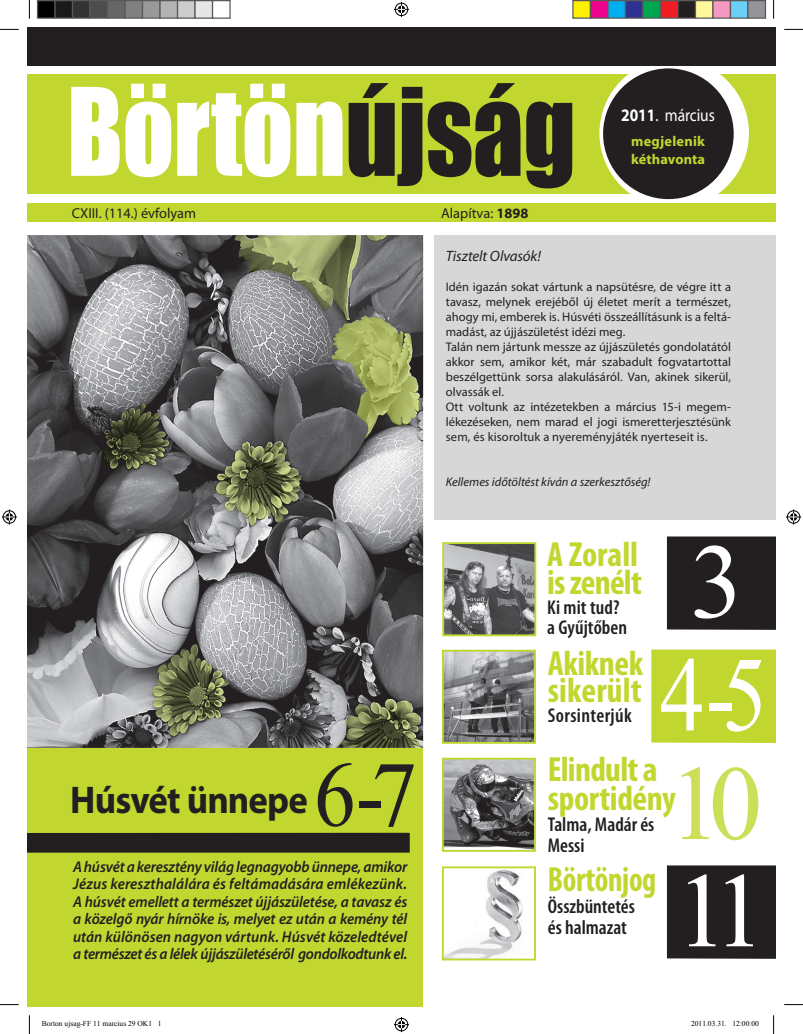
<style>
.page{position:relative;width:803px;height:1034px;background:#fff}
.page>*{position:absolute;margin:0;border:0;box-sizing:border-box;transform-origin:0 0}
.t1{font:112.5px "Impact";letter-spacing:-.005em;color:#fff;scale:.9 1}
.t2{font:106.25px "Times New Roman";color:#fff;scale:.85 1}
.t3{font:106.25px "Times New Roman";color:#fff}
.t4{font:106.25px "Times New Roman";color:#c1d72f}
.t5{font:92.5px "Times New Roman";color:#231f20;scale:.9 1}
.t6{font:700 38.75px "Myriad Pro";letter-spacing:-.025em;color:#231f20;scale:.95 1}
.t7{font:700 condensed 35px/27.5px "Myriad Pro";letter-spacing:-.01em;color:#c1d72f}
.t8{font:700 condensed 35px "Myriad Pro";letter-spacing:-.01em;color:#c1d72f;scale:.9 1}
.t9{font:600 condensed 20px/21.2px "Myriad Pro";color:#231f20}
.t10{font:600 condensed 20px "Myriad Pro";letter-spacing:.02em;color:#231f20}
.t11{font:17.62px "Myriad Pro";letter-spacing:-.005em;color:#fff;scale:.88 1}
.t12{font:italic 600 15.62px/17.5px "Myriad Pro";letter-spacing:-.02em;color:#231f20;text-align:justify;scale:.96 1}
.t13{font:italic 15px "Myriad Pro";letter-spacing:-.005em;color:#231f20}
.t14{font:14.38px "Myriad Pro";color:#231f20}
.t15{font:700 14.38px "Myriad Pro";letter-spacing:.015em;color:#c1d72f}
.t16{font:12.5px/15px "Myriad Pro";letter-spacing:.005em;color:#231f20}
.t17{font:italic 12.5px "Myriad Pro";color:#231f20}
.t18{font:7.5px "Times New Roman";color:#000}
.s1{color:#231f20}
.s2{font-weight:700}
</style>
<div class="page">
<div style="left:28px;top:483px;width:395px;height:523px;background:#c1d72f"></div>
<div style="left:28px;top:74px;width:747px;height:124px;background:#c1d72f"></div>
<div style="left:28px;top:194px;width:747px;height:39px;background:#fff"></div>
<div style="left:28px;top:832px;width:382px;height:20px;background:#231f20"></div>
<div style="left:599px;top:58px;width:150px;height:150px;background:#fff;border-radius:50%"></div>
<div style="left:651px;top:649px;width:124px;height:93px;background:#c1d72f"></div>
<div style="left:28px;top:28px;width:747px;height:37px;background:#231f20"></div>
<div style="left:603px;top:68px;width:131px;height:131px;background:#231f20;border-radius:50%"></div>
<div style="left:28px;top:204px;width:747px;height:18px;background:#c1d72f"></div>
<img style="left:28px;top:235px;width:395px;height:512px">
<img style="left:445px;top:545px;width:88px;height:88px">
<div style="left:442px;top:542px;width:94px;height:94px;border:2px solid #c1d72f"></div>
<img style="left:445px;top:652px;width:88px;height:88px">
<div style="left:442px;top:649px;width:94px;height:94px;border:2px solid #c1d72f"></div>
<img style="left:445px;top:760px;width:88px;height:88px">
<div style="left:442px;top:757px;width:94px;height:94px;border:2px solid #c1d72f"></div>
<img style="left:445px;top:869px;width:78px;height:88px">
<div style="left:442px;top:866px;width:94px;height:94px;border:2px solid #c1d72f"></div>
<div style="left:434px;top:235px;width:341px;height:285px;background:#d8d7d7"></div>
<div style="left:667px;top:865px;width:108px;height:93px;background:#231f20"></div>
<svg style="left:340px;top:698px;width:79px;height:49px;background:#65694d"></svg>
<svg style="left:102px;top:403px;width:68px;height:67px;background:#4c4d3e"></svg>
<svg style="left:214px;top:235px;width:205px;height:292px;background:#818475"></svg>
<svg style="left:151px;top:643px;width:78px;height:93px;background:#767964"></svg>
<div style="left:667px;top:536px;width:108px;height:93px;background:#231f20"></div>
<svg style="left:0;top:29px;width:19px;height:1px"></svg>
<svg style="left:784px;top:29px;width:19px;height:1px"></svg>
<svg style="left:0;top:1004px;width:19px;height:1px"></svg>
<svg style="left:784px;top:1004px;width:19px;height:1px"></svg>
<svg style="left:29px;top:0;width:1px;height:19px"></svg>
<svg style="left:29px;top:1015px;width:1px;height:18px"></svg>
<svg style="left:773px;top:0;width:1px;height:19px"></svg>
<svg style="left:773px;top:1015px;width:1px;height:18px"></svg>
<svg style="left:394px;top:2px;width:15px;height:15px"></svg>
<svg style="left:394px;top:1017px;width:15px;height:14px"></svg>
<svg style="left:2px;top:509px;width:15px;height:15px"></svg>
<svg style="left:786px;top:509px;width:15px;height:15px"></svg>
<div style="left:38px;top:1px;width:17px;height:17px;background:#000"></div>
<div style="left:37px;top:0;width:19px;height:19px;border:1px solid #595959"></div>
<div style="left:55px;top:1px;width:18px;height:17px;background:#1a1a1a"></div>
<div style="left:54px;top:0;width:19px;height:19px;border:1px solid #595959"></div>
<div style="left:73px;top:1px;width:17px;height:17px;background:#333"></div>
<div style="left:72px;top:0;width:19px;height:19px;border:1px solid #595959"></div>
<div style="left:90px;top:1px;width:18px;height:17px;background:#4d4d4d"></div>
<div style="left:89px;top:0;width:19px;height:19px;border:1px solid #595959"></div>
<div style="left:108px;top:1px;width:17px;height:17px;background:#666"></div>
<div style="left:107px;top:0;width:19px;height:19px;border:1px solid #595959"></div>
<div style="left:125px;top:1px;width:18px;height:17px;background:#808080"></div>
<div style="left:124px;top:0;width:19px;height:19px;border:1px solid #595959"></div>
<div style="left:143px;top:1px;width:17px;height:17px;background:#999"></div>
<div style="left:142px;top:0;width:19px;height:19px;border:1px solid #595959"></div>
<div style="left:160px;top:1px;width:18px;height:17px;background:#b3b3b3"></div>
<div style="left:159px;top:0;width:19px;height:19px;border:1px solid #595959"></div>
<div style="left:178px;top:1px;width:17px;height:17px;background:#ccc"></div>
<div style="left:177px;top:0;width:19px;height:19px;border:1px solid #595959"></div>
<div style="left:195px;top:1px;width:18px;height:17px;background:#e6e6e6"></div>
<div style="left:194px;top:0;width:19px;height:19px;border:1px solid #595959"></div>
<div style="left:212px;top:0;width:19px;height:19px;border:1px solid #595959"></div>
<div style="left:573px;top:1px;width:17px;height:17px;background:#fff101"></div>
<div style="left:572px;top:0;width:19px;height:19px;border:1px solid #595959"></div>
<div style="left:590px;top:1px;width:18px;height:17px;background:#ed028c"></div>
<div style="left:590px;top:0;width:18px;height:19px;border:1px solid #595959"></div>
<div style="left:608px;top:1px;width:17px;height:17px;background:#00aeef"></div>
<div style="left:607px;top:0;width:19px;height:19px;border:1px solid #595959"></div>
<div style="left:625px;top:1px;width:18px;height:17px;background:#2e3092"></div>
<div style="left:625px;top:0;width:18px;height:19px;border:1px solid #595959"></div>
<div style="left:643px;top:1px;width:17px;height:17px;background:#00a54f"></div>
<div style="left:642px;top:0;width:19px;height:19px;border:1px solid #595959"></div>
<div style="left:660px;top:1px;width:18px;height:17px;background:#ee1d23"></div>
<div style="left:660px;top:0;width:18px;height:19px;border:1px solid #595959"></div>
<div style="left:678px;top:1px;width:17px;height:17px;background:#231f20"></div>
<div style="left:677px;top:0;width:19px;height:19px;border:1px solid #595959"></div>
<div style="left:695px;top:1px;width:18px;height:17px;background:#fff79a"></div>
<div style="left:695px;top:0;width:18px;height:19px;border:1px solid #595959"></div>
<div style="left:713px;top:1px;width:17px;height:17px;background:#f499c2"></div>
<div style="left:712px;top:0;width:19px;height:19px;border:1px solid #595959"></div>
<div style="left:730px;top:1px;width:18px;height:17px;background:#6bcff6"></div>
<div style="left:730px;top:0;width:18px;height:19px;border:1px solid #595959"></div>
<div style="left:748px;top:1px;width:17px;height:17px;background:#939598"></div>
<div style="left:747px;top:0;width:19px;height:19px;border:1px solid #595959"></div>
<h1 class="t1" style="left:67px;top:44px;width:567px">Börtön<span class="s1">újság</span></h1>
<p class="t14" style="left:72px;top:204px;width:126px">CXIII. (114.) évfolyam</p>
<p class="t14" style="left:441px;top:204px;width:89px">Alapítva: <span class="s2">1898</span></p>
<h3 class="t11" style="left:621px;top:104px;width:108px"><span class="s2">2011</span>. március</h3>
<p class="t15" style="left:631px;top:132px;width:75px">megjelenik</p>
<p class="t15" style="left:631px;top:150px;width:75px">kéthavonta</p>
<p class="t13" style="left:446px;top:247px;width:97px">Tisztelt Olvasók!</p>
<p class="t16" style="left:446px;top:279px;width:287px">Idén igazán sokat vártunk a napsütésre, de végre itt a tavasz, melynek erejéből új életet merít a természet, ahogy mi, emberek is. Húsvéti összeállításunk is a feltá&shy;madást, az újjászületést idézi meg.<br>Talán nem jártunk messze az újjászületés gondolatától akkor sem, amikor két, már szabadult fogvatartottal beszélgettünk sorsa alakulásáról. Van, akinek sikerül, olvassák el.<br>Ott voltunk az intézetekben a március 15-i megem&shy;lékezéseken, nem marad el jogi ismeretterjesztésünk sem, és kisoroltuk a nyereményjáték nyerteseit is.</p>
<p class="t17" style="left:446px;top:474px;width:206px">Kellemes időtöltést kíván a szerkesztőség!</p>
<h3 class="t5" style="left:314px;top:732px;width:117px">6-7</h3>
<p class="t12" style="left:73px;top:857px;width:350px">A húsvét a keresztény világ legnagyobb ünnepe, amikor Jézus kereszthalálára és feltámadására emlékezünk.<br>A húsvét emellett a természet újjászületése, a tavasz és a közelgő nyár hírnöke is, melyet ez után a kemény tél után különösen nagyon vártunk. Húsvét közeledtével a természet és a lélek újjászületéséről gondolkodtunk el.</p>
<h3 class="t6" style="left:70px;top:774px;width:252px">Húsvét ünnepe</h3>
<h3 class="t7" style="left:547px;top:540px;width:96px">A Zorall is zenélt</h3>
<h3 class="t9" style="left:547px;top:597px;width:81px;line-height:20px">Ki mit tud? a Gyűjtőben</h3>
<h3 class="t7" style="left:548px;top:648px;width:97px">Akiknek sikerült</h3>
<h3 class="t10" style="left:548px;top:703px;width:86px">Sorsinterjúk</h3>
<h2 class="t3" style="left:690px;top:510px;width:55px">3</h2>
<h2 class="t2" style="left:660px;top:623px;width:128px">4 -5</h2>
<h3 class="t7" style="left:548px;top:754px;width:130px;line-height:28.8px">Elindult a sportidény</h3>
<h3 class="t9" style="left:548px;top:813px;width:108px">Talma, Madár és<br>Messi</h3>
<h2 class="t4" style="left:668px;top:731px;width:95px">10</h2>
<h3 class="t8" style="left:548px;top:857px;width:122px">Börtönjog</h3>
<h3 class="t9" style="left:548px;top:894px;width:89px">Összbüntetés és halmazat</h3>
<h2 class="t3" style="left:675px;top:839px;width:92px">11</h2>
<p class="t18" style="left:42px;top:1018px;width:121px">Borton ujsag-FF 11 marcius 29 OK1 1</p>
<p class="t18" style="left:691px;top:1018px;width:69px">2011.03.31. 12:00:00</p>
</div>
